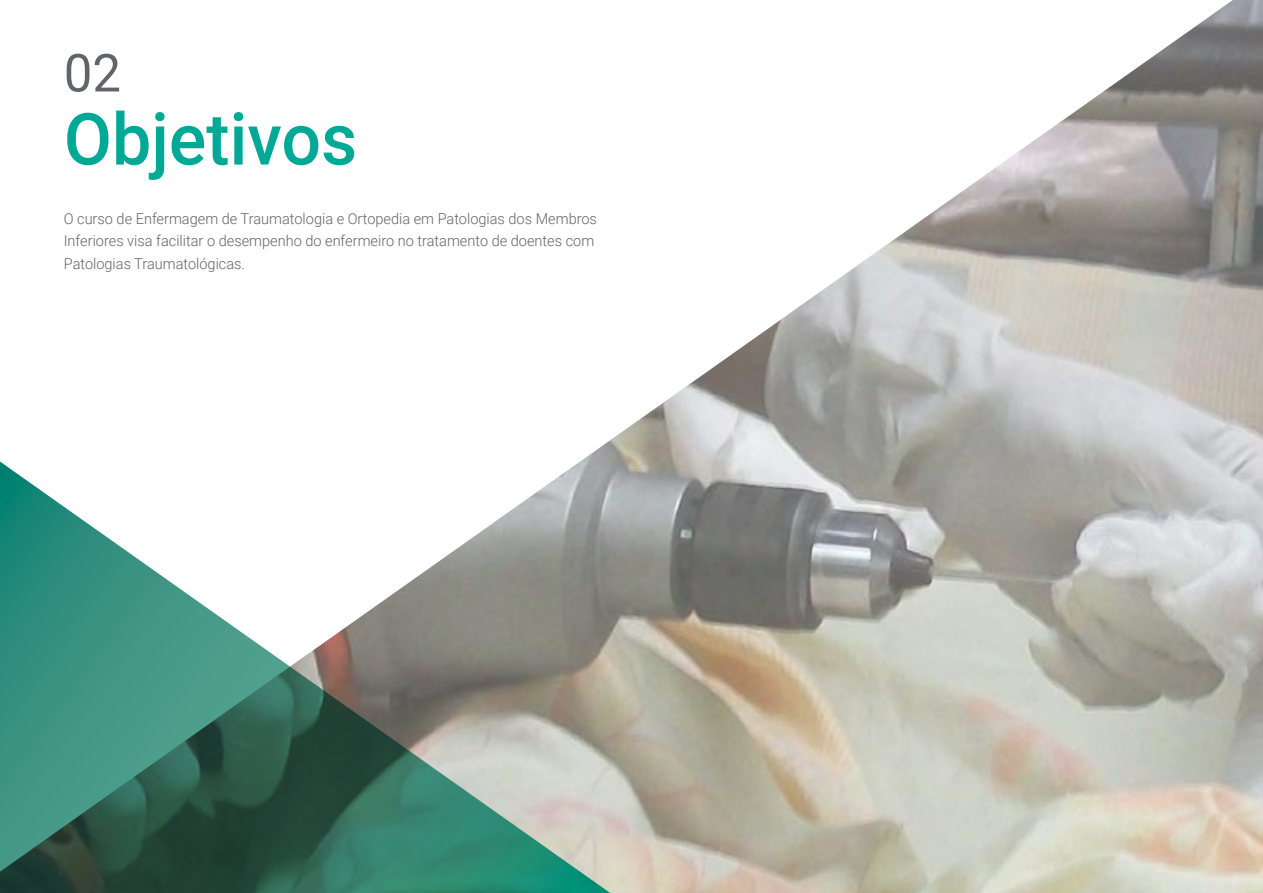
<style>
.page{position:relative;width:1263px;height:893px;background:#fff}
.page>*{position:absolute;margin:0;border:0;box-sizing:border-box;transform-origin:0 0}
.t1{font:500 72px "Roboto";color:#00a996}
.t2{font:52.5px "Roboto";color:#61646a}
.t3{font:300 15px/22.5px "Roboto";color:#61646a}
</style>
<div class="page">
<img style="left:602px;top:0;width:661px;height:893px">
<svg style="left:0;top:446px;width:640px;height:447px"></svg>
<h2 class="t2" style="left:64px;top:36px;width:59px">02</h2>
<h1 class="t1" style="left:64px;top:89px;width:295px">Objetivos</h1>
<p class="t3" style="left:64px;top:207px;width:535px">O curso de Enfermagem de Traumatologia e Ortopedia em Patologias dos Membros<br>Inferiores visa facilitar o desempenho do enfermeiro no tratamento de doentes com<br>Patologias Traumatológicas.</p>
</div>
